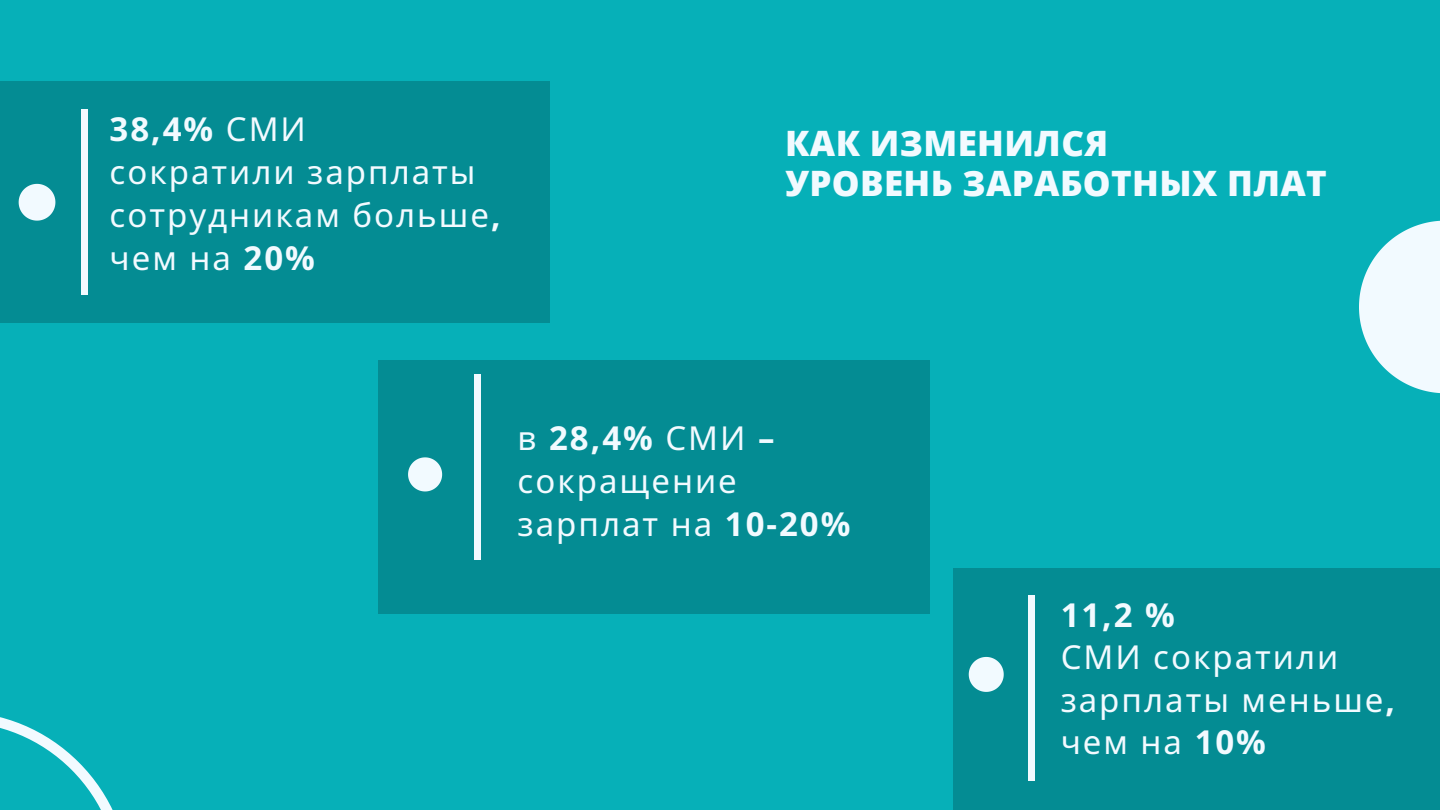
<style>
.page{position:relative;width:1440px;height:810px;background:#06b0b8}
.page>*{position:absolute;margin:0;border:0;box-sizing:border-box;transform-origin:0 0}
.t1{font:800 35px/40.1px "Open Sans";letter-spacing:.01em;color:#f2faff}
.t2{font:33px/42.8px "Noto Sans";letter-spacing:.06em;color:#f2faff}
.t3{font:700 33px "Open Sans Hebrew";color:#f2faff}
.s1{font-family:"Noto Sans";font-weight:400}
.s2{font-family:"Open Sans Hebrew";font-weight:700}
</style>
<div class="page">
<div style="left:0;top:81px;width:550px;height:241px;background:#048c93"></div>
<div style="left:81px;top:109px;width:7px;height:185px;background:#f2faff"></div>
<svg style="left:1359px;top:221px;width:81px;height:172px"></svg>
<svg style="left:19px;top:184px;width:36px;height:37px"></svg>
<div style="left:378px;top:360px;width:552px;height:254px;background:#048c93"></div>
<div style="left:474px;top:374px;width:7px;height:185px;background:#f2faff"></div>
<div style="left:953px;top:568px;width:487px;height:242px;background:#048c93"></div>
<svg style="left:969px;top:657px;width:35px;height:35px"></svg>
<svg style="left:408px;top:457px;width:34px;height:34px"></svg>
<svg style="left:0;top:717px;width:113px;height:93px"></svg>
<div style="left:1028px;top:595px;width:7px;height:185px;background:#f2faff"></div>
<p class="t3" style="left:110px;top:106px;width:198px">38,4% <span class="s1">СМИ</span></p>
<p class="t2" style="left:110px;top:150px;width:393px">сократили зарплаты сотрудникам больше<span class="s2">, </span>чем на <span class="s2">20%</span></p>
<p class="t1" style="left:785px;top:123px;width:543px">КАК ИЗМЕНИЛСЯ<br>УРОВЕНЬ ЗАРАБОТНЫХ ПЛАТ</p>
<p class="t3" style="left:518px;top:415px;width:258px"><span class="s1">в</span> 28,4% <span class="s1">СМИ</span> –</p>
<p class="t2" style="left:518px;top:459px;width:334px">сокращение зарплат на <span class="s2">10-20%</span></p>
<p class="t3" style="left:1061px;top:592px;width:116px">11,2 %</p>
<p class="t2" style="left:1061px;top:635px;width:336px;line-height:42.4px">СМИ сократили зарплаты меньше<span class="s2">, </span>чем на <span class="s2">10%</span></p>
</div>
